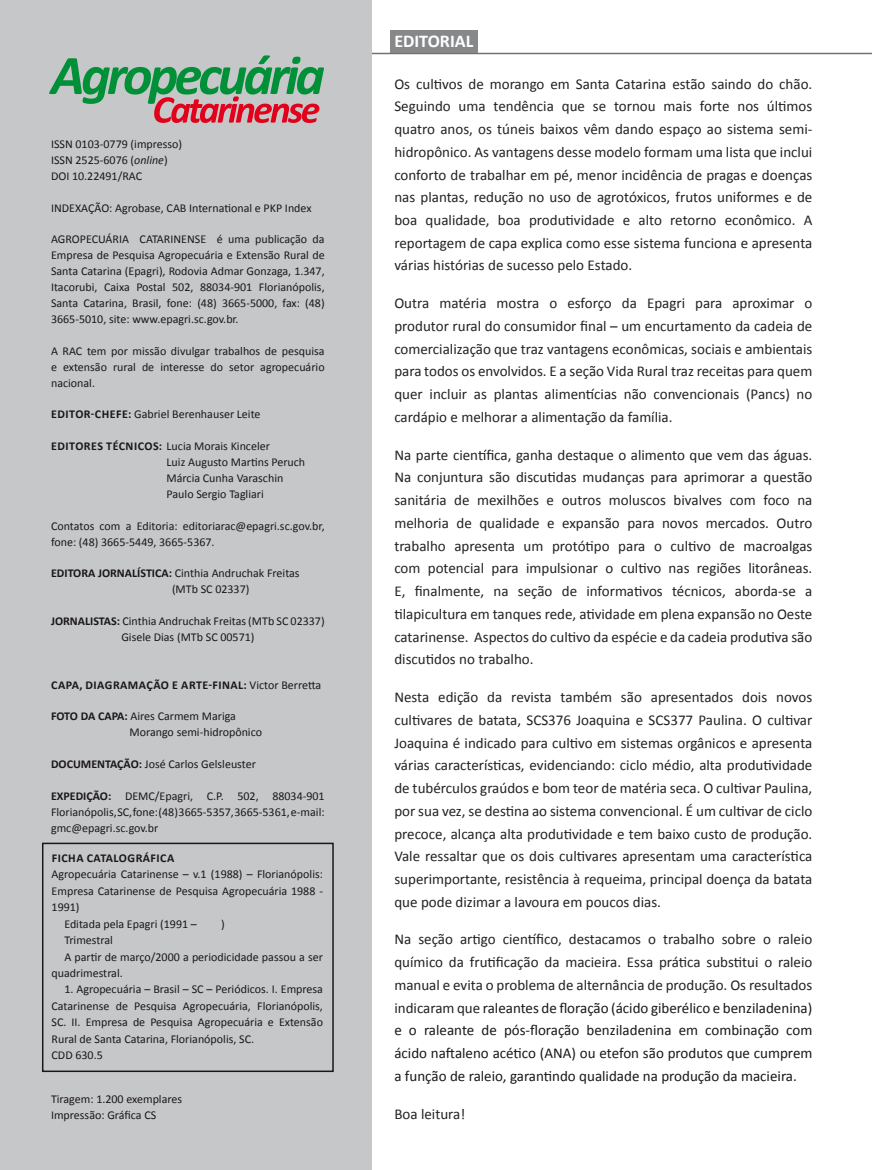
<style>
.page{position:relative;width:872px;height:1170px;background:#fff}
.page>*{position:absolute;margin:0;border:0;box-sizing:border-box;transform-origin:0 0}
.t1{font:700 18px "Calibri";color:#fff}
.t2{font:15px/22.6px "Calibri";color:#222;text-align:justify}
.t3{font:15px/22.6px "Calibri";color:#1a171c;text-align:justify}
.t4{font:12px/15.9px "Calibri";color:#1a171c}
.t5{font:700 12px "Calibri";letter-spacing:.04em;color:#1a171c}
.s1{font-style:italic}
.s2{font-weight:700}
.s3{font-weight:400}
.s4{color:#222}
</style>
<div class="page">
<hr style="left:349px;top:53px;width:523px;height:1px;background:#707172">
<div style="left:0;top:0;width:371px;height:1169px;background:#c6c7c8"></div>
<svg style="left:49px;top:55px;width:275px;height:68px"></svg>
<div style="left:42px;top:842px;width:292px;height:229px;border:2px solid #1a171c"></div>
<div style="left:390px;top:30px;width:88px;height:23px;background:#87888a"></div>
<p class="t4" style="left:51px;top:136px;width:133px">ISSN 0103-0779 (impresso)<br>ISSN 2525-6076 (<span class="s1">online</span>)<br>DOI 10.22491/RAC</p>
<p class="t4" style="left:51px;top:199px;width:262px">INDEXAÇÃO: Agrobase, CAB International e PKP Index</p>
<p class="t4" style="left:51px;top:231px;width:275px;text-align:justify">AGROPECUÁRIA CATARINENSE é uma publicação da Empresa de Pesquisa Agropecuária e Extensão Rural de Santa Catarina (Epagri), Rodovia Admar Gonzaga, 1.347, Itacorubi, Caixa Postal 502, 88034-901 Florianópolis, Santa Catarina, Brasil, fone: (48) 3665-5000, fax: (48)<br>3665-5010, site: www.epagri.sc.gov.br.</p>
<p class="t4" style="left:51px;top:342px;width:275px;text-align:justify">A RAC tem por missão divulgar trabalhos de pesquisa e extensão rural de interesse do setor agropecuário nacional.</p>
<p class="t4" style="left:51px;top:406px;width:211px"><span class="s2">EDITOR-CHEFE:</span> Gabriel Berenhauser Leite</p>
<p class="t4" style="left:167px;top:438px;width:140px;text-indent:-115px"><span class="s2">EDITORES TÉCNICOS:</span> Lucia Morais Kinceler<br>Luiz Augusto Martins Peruch<br>Márcia Cunha Varaschin<br>Paulo Sergio Tagliari</p>
<p class="t4" style="left:51px;top:517px;width:275px">Contatos com a Editoria: editoriarac@epagri.sc.gov.br, fone: (48) 3665-5449, 3665-5367.</p>
<p class="t5" style="left:51px;top:565px;width:13px">EDITOR</p>
<p class="t5" style="left:88px;top:565px;width:23px">A JORN</p>
<p class="t4" style="left:125px;top:565px;width:176px;text-align:center"><span class="s2">ALÍSTICA:</span> Cinthia Andruchak Freitas (MTb SC 02337)</p>
<p class="t5" style="left:51px;top:612px;width:13px">JORN</p>
<p class="t4" style="left:121px;top:612px;width:205px;text-indent:-44px"><span class="s2">ALISTAS:</span> Cinthia Andruchak Freitas (MTb SC 02337)<br>Gisele Dias (MTb SC 00571)</p>
<p class="t5" style="left:51px;top:676px;width:271px">CAPA, DIAGRAMAÇÃO E ARTE-FINAL: <span class="s3">Victor Berretta</span></p>
<p class="t5" style="left:51px;top:708px;width:8px">FOTO</p>
<p class="t4" style="left:129px;top:708px;width:134px;text-indent:-49px"><span class="s2">DA CAPA:</span> Aires Carmem Mariga<br>Morango semi-hidropônico</p>
<p class="t5" style="left:51px;top:755px;width:8px">DOC</p>
<p class="t4" style="left:73px;top:755px;width:184px"><span class="s2">UMENTAÇÃO:</span> José Carlos Gelsleuster</p>
<p class="t4" style="left:51px;top:787px;width:275px;text-align:justify"><span class="s2">EXPEDIÇÃO:</span> DEMC/Epagri, C.P. 502, 88034-901<br>Florianópolis, SC, fone: (48) 3665-5357, 3665-5361, e-mail: gmc@epagri.sc.gov.br</p>
<p class="t5" style="left:52px;top:849px;width:124px">FICHA CATALOGRÁFICA</p>
<p class="t4" style="left:52px;top:865px;width:273px">Agropecuária Catarinense – v.1 (1988) – Florianópolis:</p>
<p class="t4" style="left:52px;top:882px;width:273px">Empresa Catarinense de Pesquisa Agropecuária 1988 -</p>
<p class="t4" style="left:52px;top:898px;width:29px">1991)</p>
<p class="t4" style="left:64px;top:915px;width:134px">Editada pela Epagri (1991 –</p>
<p class="t4" style="left:221px;top:915px;width:5px">)</p>
<p class="t4" style="left:64px;top:931px;width:50px">Trimestral</p>
<p class="t4" style="left:64px;top:948px;width:260px">A partir de março/2000 a periodicidade passou a ser</p>
<p class="t4" style="left:52px;top:964px;width:73px">quadrimestral.</p>
<p class="t4" style="left:52px;top:980px;width:273px;line-height:16.5px;text-indent:13px">1. Agropecuária – Brasil – SC – Periódicos. I. Empresa Catarinense de Pesquisa Agropecuária, Florianópolis, SC. II. Empresa de Pesquisa Agropecuária e Extensão Rural de Santa Catarina, Florianópolis, SC.<br>CDD 630.5</p>
<p class="t4" style="left:51px;top:1090px;width:133px">Tiragem: 1.200 exemplares<br>Impressão: Gráfica CS</p>
<p class="t1" style="left:394px;top:28px;width:18px">EDITORI</p>
<p class="t1" style="left:455px;top:28px;width:20px">AL</p>
<p class="t2" style="left:394px;top:72px;width:419px">Os cultivos de morango em Santa Catarina estão saindo do chão.<br>Seguindo uma tendência que se tornou mais forte nos últimos quatro anos, os túneis baixos vêm dando espaço ao sistema semi&shy;hidropônico. As vantagens desse modelo formam uma lista que inclui conforto de trabalhar em pé, menor incidência de pragas e doenças nas plantas, redução no uso de agrotóxicos, frutos uniformes e de boa qualidade, boa produtividade e alto retorno econômico. A reportagem de capa explica como esse sistema funciona e apresenta várias histórias de sucesso pelo Estado.</p>
<p class="t2" style="left:394px;top:291px;width:419px">Outra matéria mostra o esforço da Epagri para aproximar o produtor rural do consumidor final – um encurtamento da cadeia de comercialização que traz vantagens econômicas, sociais e ambientais para todos os envolvidos. E a seção Vida Rural traz receitas para quem quer incluir as plantas alimentícias não convencionais (Pancs) no cardápio e melhorar a alimentação da família.</p>
<p class="t2" style="left:394px;top:443px;width:419px">Na parte científica, ganha destaque o alimento que vem das águas.<br>Na conjuntura são discutidas mudanças para aprimorar a questão sanitária de mexilhões e outros moluscos bivalves com foco na melhoria de qualidade e expansão para novos mercados. Outro trabalho apresenta um protótipo para o cultivo de macroalgas com potencial para impulsionar o cultivo nas regiões litorâneas.<br>E, finalmente, na seção de informativos técnicos, aborda-se a tilapicultura em tanques rede, atividade em plena expansão no Oeste catarinense. Aspectos do cultivo da espécie e da cadeia produtiva são discutidos no trabalho.</p>
<p class="t2" style="left:394px;top:685px;width:419px">Nesta edição da revista também são apresentados dois novos cultivares de batata, SCS376 Joaquina e SCS377 Paulina. O cultivar Joaquina é indicado para cultivo em sistemas orgânicos e apresenta várias características, evidenciando: ciclo médio, alta produtividade de tubérculos graúdos e bom teor de matéria seca. O cultivar Paulina, por sua vez, se destina ao sistema convencional. É um cultivar de ciclo precoce, alcança alta produtividade e tem baixo custo de produção.<br>Vale ressaltar que os dois cultivares apresentam uma característica superimportante, resistência à requeima, principal doença da batata que pode dizimar a lavoura em poucos dias.</p>
<p class="t3" style="left:394px;top:927px;width:419px"><span class="s4">Na seção artigo científico, destacamos o trabalho sobre o raleio químico da frutificação da macieira. Essa prática substitui o raleio manual e evita o problema de alternância de produção. Os resultados indicaram que</span> raleantes de floração (ácido giberélico e benziladenina) e o raleante de pós-floração benziladenina em combinação com ácido naftaleno acético (ANA) ou etefon são produtos que cumprem a função de raleio, garantindo qualidade na produção da macieira.</p>
<p class="t2" style="left:394px;top:1101px;width:72px">Boa leitura!</p>
</div>
